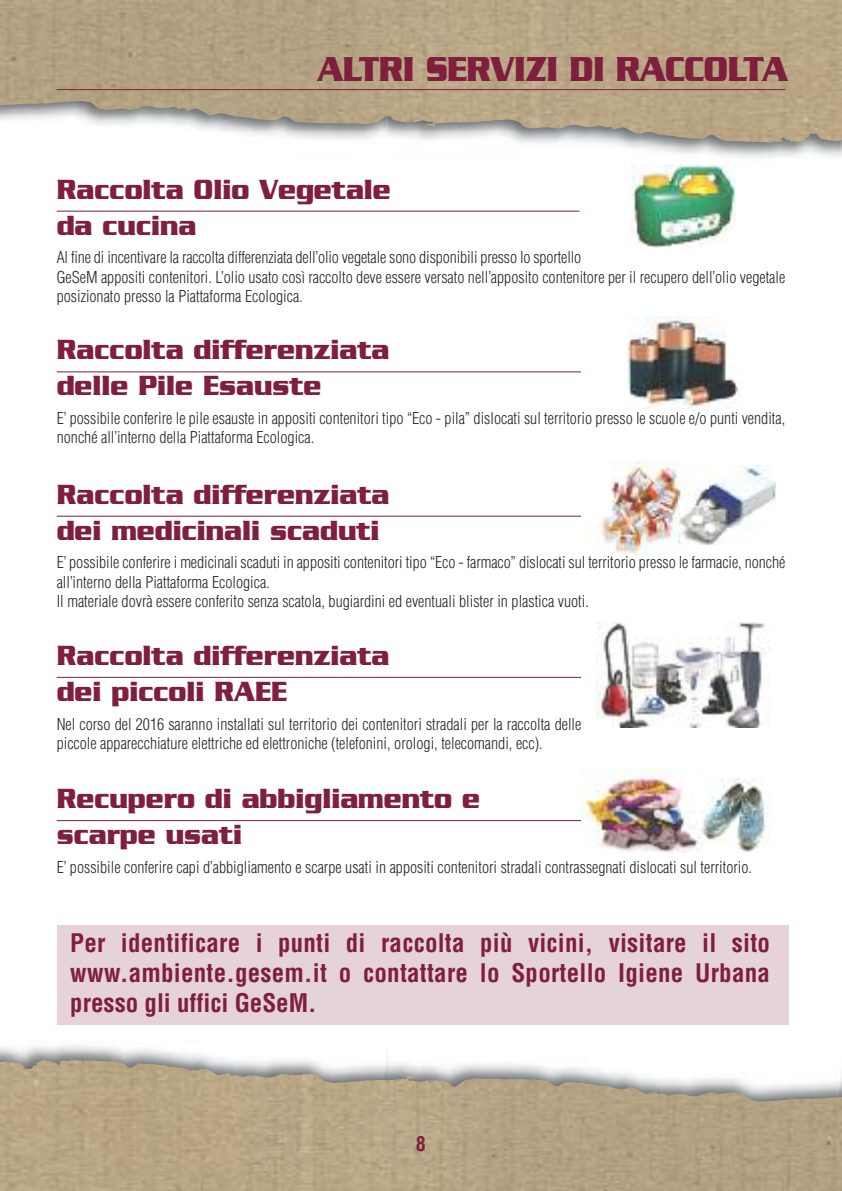
<style>
.page{position:relative;width:842px;height:1191px;background:#fff}
.page>*{position:absolute;margin:0;border:0;box-sizing:border-box;transform-origin:0 0}
.t1{font:700 37.4px "Serpentine";letter-spacing:-.025em;color:#7f1f3d;scale:.85 1}
.t2{font:700 30px/36px "Serpentine";color:#7f1f3d;scale:.85 1}
.t3{font:700 condensed 25px/30px "Helvetica";letter-spacing:.01em;color:#7f1f3d;text-align:justify}
.t4{font:700 condensed 20px "Helvetica";color:#7f1f3d}
.t5{font:300 condensed 16px/19.2px "Helvetica";color:#272627}
</style>
<div class="page">
<img style="left:0;top:925px;width:842px;height:266px">
<img style="left:55px;top:1060px;width:787px;height:42px">
<img style="left:0;top:0;width:842px;height:317px">
<img style="left:0;top:100px;width:783px;height:42px">
<hr style="left:57px;top:89px;width:728px;height:1px;background:#7f1f3d">
<hr style="left:57px;top:211px;width:522px;height:1px;background:#7f1f3d">
<hr style="left:57px;top:371px;width:728px;height:1px;background:#7f1f3d">
<img style="left:632px;top:165px;width:103px;height:83px">
<div style="left:581px;top:317px;width:204px;height:93px;background:#fff"></div>
<img style="left:627px;top:317px;width:112px;height:93px">
<hr style="left:57px;top:516px;width:728px;height:1px;background:#7f1f3d">
<div style="left:581px;top:461px;width:204px;height:95px;background:#fff"></div>
<img style="left:581px;top:461px;width:98px;height:95px">
<img style="left:679px;top:465px;width:96px;height:80px">
<hr style="left:57px;top:677px;width:728px;height:1px;background:#7f1f3d">
<div style="left:581px;top:622px;width:204px;height:105px;background:#fff"></div>
<img style="left:596px;top:622px;width:169px;height:105px">
<hr style="left:57px;top:820px;width:728px;height:1px;background:#7f1f3d">
<img style="left:705px;top:779px;width:80px;height:73px">
<img style="left:581px;top:769px;width:124px;height:84px">
<div style="left:58px;top:925px;width:730px;height:100px;background:#e6d3d9"></div>
<h1 class="t1" style="left:318px;top:57px;width:555px">ALTRI SERVIZI DI RACCOLTA</h1>
<h2 class="t2" style="left:57px;top:174px;width:395px">Raccolta Olio Vegetale da cucina</h2>
<p class="t5" style="left:57px;top:248px;width:730px">Al fine di incentivare la raccolta differenziata dell’olio vegetale sono disponibili presso lo sportello<br>GeSeM appositi contenitori. L’olio usato così raccolto deve essere versato nell’apposito contenitore per il recupero dell’olio vegetale posizionato presso la Piattaforma Ecologica.</p>
<h2 class="t2" style="left:57px;top:334px;width:393px">Raccolta differenziata delle Pile Esauste</h2>
<p class="t5" style="left:57px;top:409px;width:730px">E’ possibile conferire le pile esauste in appositi contenitori tipo “Eco - pila” dislocati sul territorio presso le scuole e/o punti vendita, nonché all’interno della Piattaforma Ecologica.</p>
<h2 class="t2" style="left:57px;top:479px;width:393px">Raccolta differenziata dei medicinali scaduti</h2>
<p class="t5" style="left:57px;top:553px;width:730px">E’ possibile conferire i medicinali scaduti in appositi contenitori tipo “Eco - farmaco” dislocati sul territorio presso le farmacie, nonché all’interno della Piattaforma Ecologica.<br>Il materiale dovrà essere conferito senza scatola, bugiardini ed eventuali blister in plastica vuoti.</p>
<h2 class="t2" style="left:57px;top:640px;width:393px">Raccolta differenziata dei piccoli RAEE</h2>
<p class="t5" style="left:57px;top:714px;width:526px">Nel corso del 2016 saranno installati sul territorio dei contenitori stradali per la raccolta delle piccole apparecchiature elettriche ed elettroniche (telefonini, orologi, telecomandi, ecc).</p>
<h2 class="t2" style="left:57px;top:783px;width:500px">Recupero di abbigliamento e scarpe usati</h2>
<p class="t5" style="left:57px;top:857px;width:697px">E’ possibile conferire capi d’abbigliamento e scarpe usati in appositi contenitori stradali contrassegnati dislocati sul territorio.</p>
<h3 class="t3" style="left:70px;top:928px;width:701px">Per identificare i punti di raccolta più vicini, visitare il sito www.ambiente.gesem.it o contattare lo Sportello Igiene Urbana presso gli uffici GeSeM.</h3>
<p class="t4" style="left:416px;top:1132px;width:11px">8</p>
</div>
